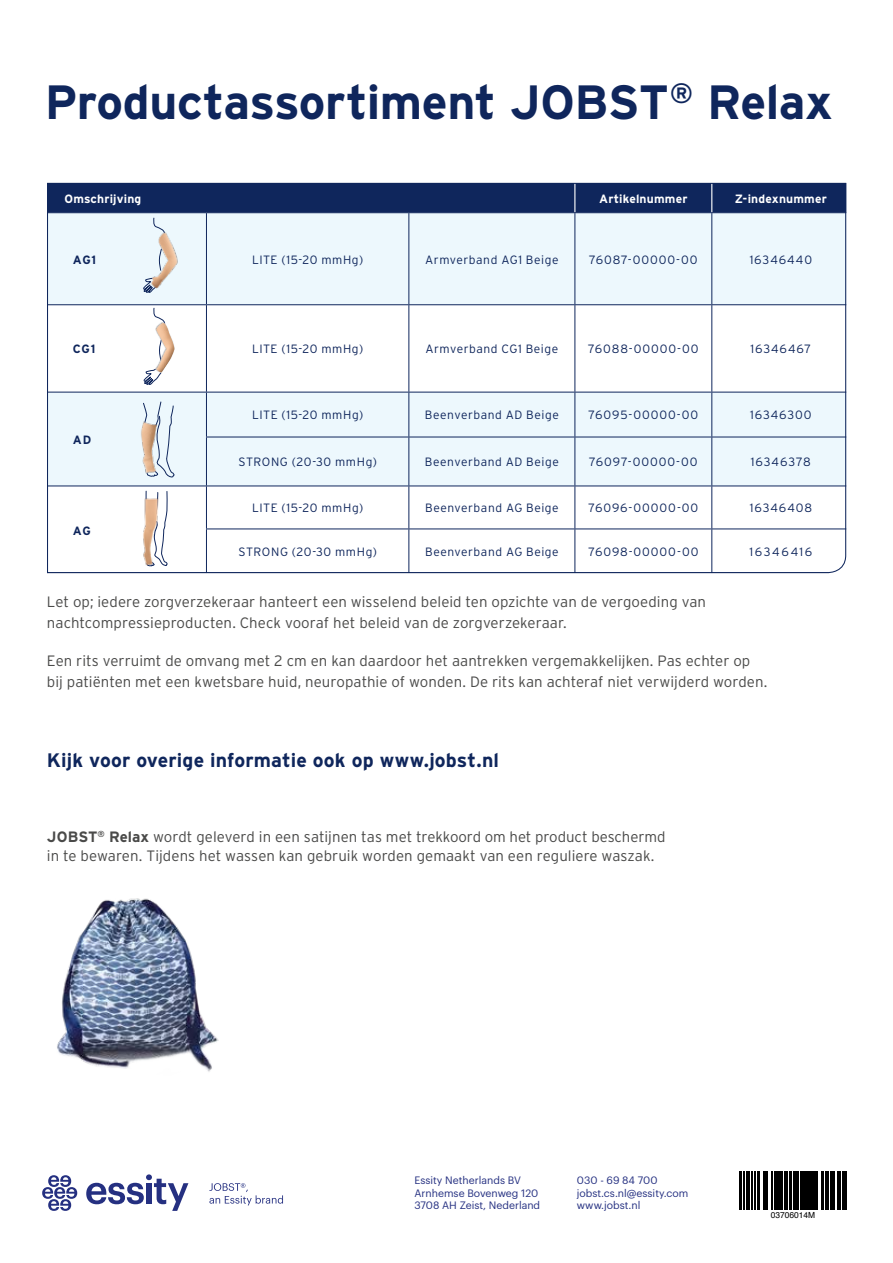
<style>
.page{position:relative;width:893px;height:1263px;background:#fff}
.page>*{position:absolute;margin:0;border:0;box-sizing:border-box;transform-origin:0 0}
.t1{font:700 48px "Interstate";letter-spacing:-.01em;color:#0f265c}
.t2{font:700 19.5px "Interstate";letter-spacing:.005em;color:#0f265c}
.t3{font:300 15px/21px "Interstate";letter-spacing:.005em;color:#4a4a49}
.t4{font:300 12px "Interstate";letter-spacing:.05em;color:#0f265c}
.t5{font:300 12px "Interstate";letter-spacing:.075em;color:#0f265c}
.t6{font:300 12px "Interstate";letter-spacing:.08em;color:#0f265c}
.t7{font:700 12px "Interstate";letter-spacing:.015em;color:#fff}
.t8{font:700 12px "Interstate";letter-spacing:.055em;color:#0f265c}
.t9{font:300 12px "Interstate";letter-spacing:.14em;color:#0f265c}
.t10{font:10.5px/12.6px "Graphik";color:#253081}
.t11{font:8.4px "Helvetica";color:#000}
.s1{font-weight:700}
</style>
<div class="page">
<hr style="left:740px;top:1171px;width:2px;height:38px;background:#000">
<hr style="left:743px;top:1171px;width:1px;height:38px;background:#000">
<hr style="left:746px;top:1171px;width:3px;height:38px;background:#000">
<hr style="left:751px;top:1171px;width:1px;height:38px;background:#000">
<hr style="left:755px;top:1171px;width:1px;height:38px;background:#000">
<hr style="left:758px;top:1171px;width:2px;height:38px;background:#000">
<hr style="left:763px;top:1171px;width:1px;height:38px;background:#000">
<hr style="left:765px;top:1171px;width:2px;height:38px;background:#000">
<hr style="left:771px;top:1171px;width:1px;height:38px;background:#000">
<hr style="left:775px;top:1171px;width:3px;height:38px;background:#000">
<hr style="left:779px;top:1171px;width:4px;height:38px;background:#000">
<hr style="left:784px;top:1171px;width:1px;height:38px;background:#000">
<hr style="left:786px;top:1171px;width:1px;height:38px;background:#000">
<hr style="left:789px;top:1171px;width:2px;height:38px;background:#000">
<hr style="left:794px;top:1171px;width:3px;height:38px;background:#000">
<hr style="left:798px;top:1171px;width:1px;height:38px;background:#000">
<hr style="left:800px;top:1171px;width:4px;height:38px;background:#000">
<hr style="left:805px;top:1171px;width:3px;height:38px;background:#000">
<hr style="left:809px;top:1171px;width:1px;height:38px;background:#000">
<hr style="left:811px;top:1171px;width:4px;height:38px;background:#000">
<hr style="left:816px;top:1171px;width:2px;height:38px;background:#000">
<hr style="left:821px;top:1171px;width:2px;height:38px;background:#000">
<hr style="left:825px;top:1171px;width:3px;height:38px;background:#000">
<hr style="left:830px;top:1171px;width:1px;height:38px;background:#000">
<hr style="left:832px;top:1171px;width:3px;height:38px;background:#000">
<hr style="left:838px;top:1171px;width:3px;height:38px;background:#000">
<hr style="left:842px;top:1171px;width:1px;height:38px;background:#000">
<hr style="left:844px;top:1171px;width:2px;height:38px;background:#000">
<svg style="left:86px;top:1174px;width:102px;height:37px"></svg>
<svg style="left:42px;top:1175px;width:35px;height:36px"></svg>
<svg style="left:209px;top:1183px;width:74px;height:22px"></svg>
<svg style="left:47px;top:182px;width:800px;height:392px"></svg>
<svg style="left:47px;top:183px;width:799px;height:51px;background:#687a9c"></svg>
<img style="left:132px;top:227px;width:49px;height:74px">
<svg style="left:153px;top:307px;width:12px;height:17px"></svg>
<svg style="left:144px;top:368px;width:18px;height:18px"></svg>
<svg style="left:156px;top:322px;width:19px;height:51px"></svg>
<img style="left:156px;top:323px;width:19px;height:49px">
<svg style="left:143px;top:401px;width:31px;height:76px"></svg>
<img style="left:132px;top:404px;width:27px;height:87px">
<svg style="left:145px;top:490px;width:23px;height:5px"></svg>
<img style="left:128px;top:495px;width:48px;height:72px">
<img style="left:57px;top:898px;width:162px;height:174px">
<h1 class="t1" style="left:45px;top:75px;width:789px">Productassortiment JOBST<sup>®</sup> Relax</h1>
<p class="t7" style="left:64px;top:192px;width:78px">Omschrijving</p>
<p class="t7" style="left:599px;top:192px;width:90px">Artikelnummer</p>
<p class="t7" style="left:735px;top:192px;width:94px">Z-indexnummer</p>
<p class="t8" style="left:73px;top:253px;width:25px">AG1</p>
<p class="t4" style="left:252px;top:253px;width:113px">LITE (15-20 mmHg)</p>
<p class="t4" style="left:425px;top:253px;width:135px">Armverband AG1 Beige</p>
<p class="t5" style="left:589px;top:253px;width:110px">76087-00000-00</p>
<p class="t6" style="left:750px;top:253px;width:64px">16346440</p>
<p class="t8" style="left:73px;top:342px;width:24px">CG1</p>
<p class="t4" style="left:252px;top:342px;width:113px">LITE (15-20 mmHg)</p>
<p class="t4" style="left:425px;top:342px;width:134px">Armverband CG1 Beige</p>
<p class="t5" style="left:588px;top:342px;width:112px">76088-00000-00</p>
<p class="t6" style="left:750px;top:342px;width:62px">16346467</p>
<p class="t8" style="left:73px;top:433px;width:20px">AD</p>
<p class="t8" style="left:73px;top:524px;width:19px">AG</p>
<p class="t4" style="left:252px;top:408px;width:113px">LITE (15-20 mmHg)</p>
<p class="t4" style="left:425px;top:408px;width:135px">Beenverband AD Beige</p>
<p class="t5" style="left:588px;top:408px;width:111px">76095-00000-00</p>
<p class="t6" style="left:750px;top:408px;width:63px">16346300</p>
<p class="t4" style="left:238px;top:455px;width:140px">STRONG (20-30 mmHg)</p>
<p class="t4" style="left:425px;top:455px;width:135px">Beenverband AD Beige</p>
<p class="t5" style="left:589px;top:455px;width:110px">76097-00000-00</p>
<p class="t6" style="left:751px;top:455px;width:61px">16346378</p>
<p class="t4" style="left:252px;top:501px;width:113px">LITE (15-20 mmHg)</p>
<p class="t4" style="left:425px;top:501px;width:135px">Beenverband AG Beige</p>
<p class="t5" style="left:588px;top:501px;width:111px">76096-00000-00</p>
<p class="t6" style="left:750px;top:501px;width:64px">16346408</p>
<p class="t4" style="left:238px;top:545px;width:140px">STRONG (20-30 mmHg)</p>
<p class="t4" style="left:425px;top:545px;width:135px">Beenverband AG Beige</p>
<p class="t5" style="left:588px;top:545px;width:112px">76098-00000-00</p>
<p class="t9" style="left:749px;top:545px;width:64px">16346416</p>
<p class="t3" style="left:47px;top:591px;width:661px">Let op; iedere zorgverzekeraar hanteert een wisselend beleid ten opzichte van de vergoeding van nachtcompressieproducten. Check vooraf het beleid van de zorgverzekeraar.</p>
<p class="t3" style="left:47px;top:650px;width:722px">Een rits verruimt de omvang met 2 cm en kan daardoor het aantrekken vergemakkelijken. Pas echter op bij patiënten met een kwetsbare huid, neuropathie of wonden. De rits kan achteraf niet verwijderd worden.</p>
<h2 class="t2" style="left:47px;top:749px;width:454px">Kijk voor overige informatie ook op www.jobst.nl</h2>
<p class="t3" style="left:47px;top:826px;width:620px;line-height:19.5px"><span class="s1">JOBST</span><sup>®</sup> <span class="s1">Relax</span> wordt geleverd in een satijnen tas met trekkoord om het product beschermd in te bewaren. Tijdens het wassen kan gebruik worden gemaakt van een reguliere waszak.</p>
<p class="t10" style="left:414px;top:1173px;width:127px">Essity Netherlands BV<br>Arnhemse Bovenweg 120<br>3708 AH Zeist, Nederland</p>
<p class="t10" style="left:577px;top:1173px;width:113px">030 - 69 84 700 jobst.cs.nl@essity.com www.jobst.nl</p>
<p class="t11" style="left:771px;top:1209px;width:46px">03706014M</p>
</div>
